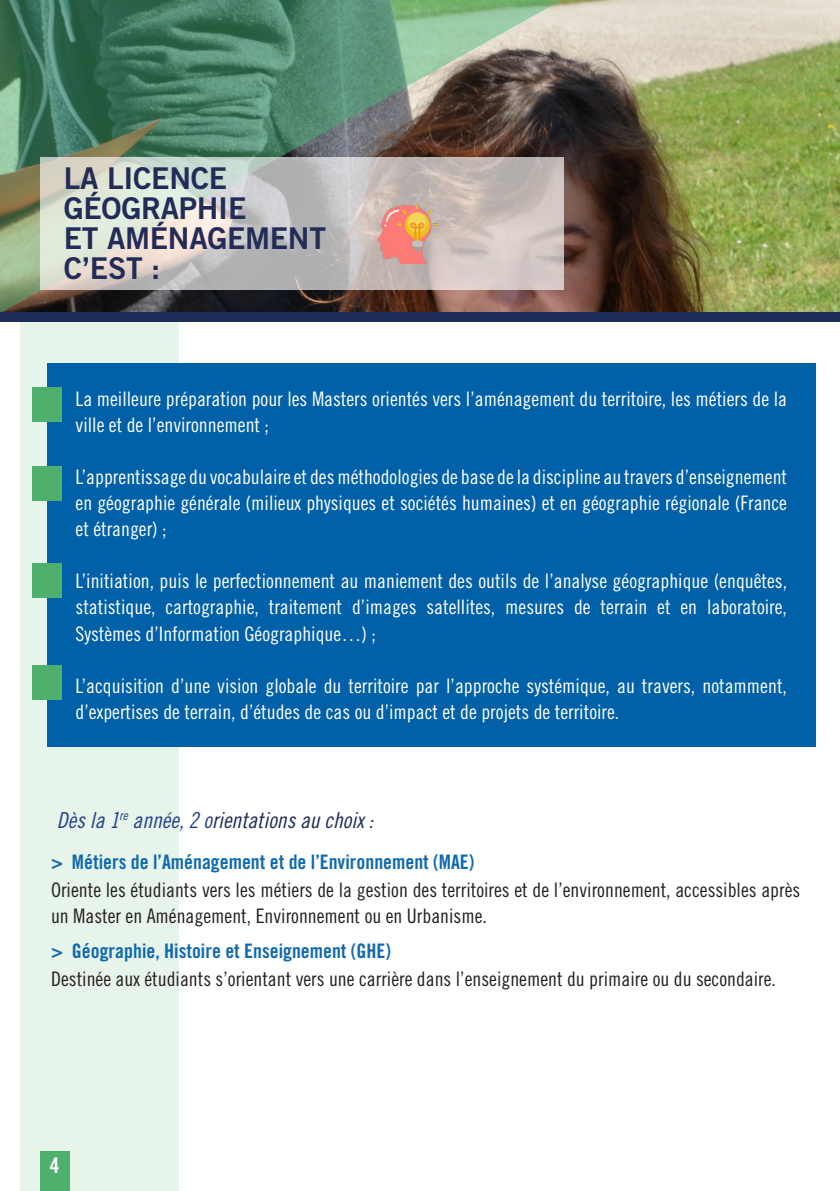
<style>
.page{position:relative;width:840px;height:1191px;background:#fff}
.page>*{position:absolute;margin:0;border:0;box-sizing:border-box;transform-origin:0 0}
.t1{font:30px "Trade Gothic LT Std Bd 2";letter-spacing:-.01em;color:#222c56}
.Titre_4{font:22px "Trade Gothic LT Std Cn 18 Obl";color:#1c2d5a}
.t2{font:21.6px "Trade Gothic LT Std Bd Cn 20";color:#fff}
.t3{font:20px/26px "Trade Gothic LT Std Cn 18";color:#fff}
.t4{font:20px/26px "Trade Gothic LT Std Cn 18";color:#231f20}
.Titre_5{font:20px "Trade Gothic LT Std Bd Cn 20";color:#0f69b0}
.s1{color:#253f8e}
</style>
<div class="page">
<img style="left:561px;top:0;width:278px;height:312px">
<div style="left:20px;top:322px;width:159px;height:869px;background:#e6f4ea"></div>
<img style="left:0;top:0;width:561px;height:312px">
<svg style="left:40px;top:157px;width:523px;height:132px;background:#cdc9c4"></svg>
<div style="left:0;top:312px;width:839px;height:10px;background:#1c2d5a"></div>
<div style="left:40px;top:1151px;width:29px;height:40px;background:#4faf6c"></div>
<img style="left:377px;top:204px;width:60px;height:60px">
<div style="left:47px;top:363px;width:768px;height:384px;background:#0060a8"></div>
<div style="left:32px;top:387px;width:30px;height:34px;background:#4faf6c"></div>
<div style="left:32px;top:466px;width:30px;height:35px;background:#4faf6c"></div>
<div style="left:32px;top:563px;width:30px;height:35px;background:#4faf6c"></div>
<div style="left:32px;top:665px;width:30px;height:35px;background:#4faf6c"></div>
<p class="t1" style="left:64px;top:159px;width:165px">LA LICENCE</p>
<p class="t1" style="left:64px;top:189px;width:184px">GÉOGRAPHIE</p>
<p class="t1" style="left:64px;top:219px;width:263px">ET AMÉNAGEMENT</p>
<p class="t1" style="left:64px;top:249px;width:98px">C’EST :</p>
<p class="t3" style="left:75px;top:386px;width:712px">La meilleure préparation pour les Masters orientés vers l’aménagement du territoire, les métiers de la ville et de l’environnement ;</p>
<p class="t3" style="left:75px;top:464px;width:712px;text-align:justify">L’apprentissage du vocabulaire et des méthodologies de base de la discipline au travers d’enseignement en géographie générale (milieux physiques et sociétés humaines) et en géographie régionale (France et étranger) ;</p>
<p class="t3" style="left:75px;top:568px;width:712px;text-align:justify">L’initiation, puis le perfectionnement au maniement des outils de l’analyse géographique (enquêtes, statistique, cartographie, traitement d’images satellites, mesures de terrain et en laboratoire, Systèmes d’Information Géographique…) ;</p>
<p class="t3" style="left:75px;top:672px;width:712px">L’acquisition d’une vision globale du territoire par l’approche systémique, au travers, notamment, d’expertises de terrain, d’études de cas ou d’impact et de projets de territoire.</p>
<p class="Titre_4" style="left:57px;top:806px;width:318px"><span class="s1">Dès la 1</span><sup>re</sup> <span class="s1">année, 2 o</span>rientations au choix :</p>
<p class="Titre_5" style="left:51px;top:849px;width:424px">&gt; Métiers de l’Aménagement et de l’Environnement (MAE)</p>
<p class="t4" style="left:51px;top:876px;width:750px">Oriente les étudiants vers les métiers de la gestion des territoires et de l’environnement, accessibles après un Master en Aménagement, Environnement ou en Urbanisme.</p>
<p class="Titre_5" style="left:51px;top:938px;width:341px">&gt; Géographie, Histoire et Enseignement (GHE)</p>
<p class="t4" style="left:51px;top:965px;width:726px">Destinée aux étudiants s’orientant vers une carrière dans l’enseignement du primaire ou du secondaire.</p>
<p class="t2" style="left:50px;top:1152px;width:11px">4</p>
</div>
